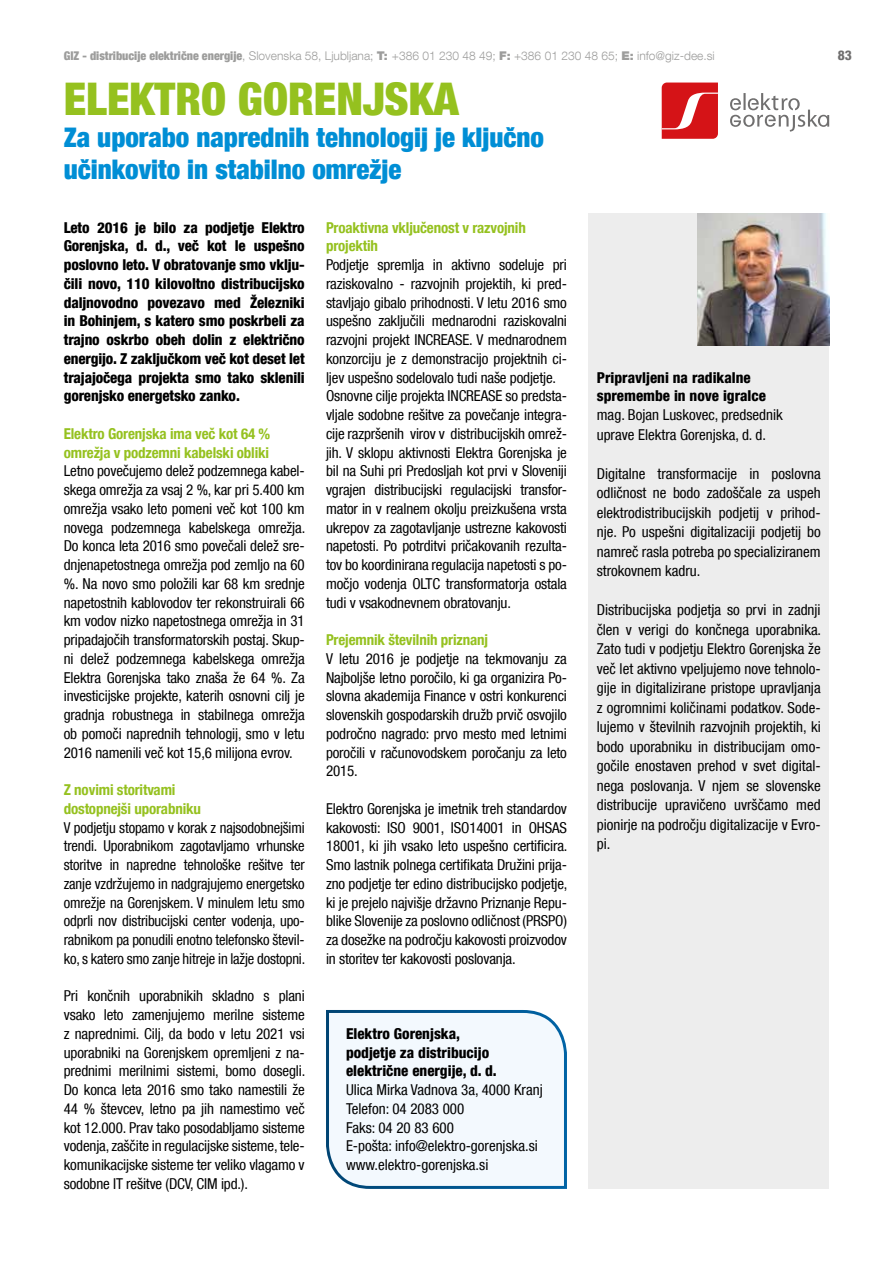
<style>
.page{position:relative;width:893px;height:1263px;background:#fff}
.page>*{position:absolute;margin:0;border:0;box-sizing:border-box;transform-origin:0 0}
.t1{font:900 condensed 45px "Helvetica Neue LT Com";color:#95c11f}
.t2{font:900 condensed 27px/32.4px "Helvetica Neue LT Com";color:#008ed5}
.t3{font:condensed 15px/18.8px "Helvetica Neue LT Com";letter-spacing:-.01em;color:#000;text-align:justify}
.t4{font:800 condensed 15px/18.8px "Helvetica Neue LT Com";color:#000}
.t5{font:700 condensed 15px/18.8px "Helvetica Neue LT Com";letter-spacing:-.01em;color:#95c11f}
.t6{font:800 condensed 13.5px "Helvetica Neue LT Com";color:#706f6f}
.t7{font:300 12px "Helvetica Neue LT Com";color:#9d9d9c}
.s1{font-weight:900;font-stretch:condensed}
.s2{font-weight:900}
</style>
<div class="page">
<div style="left:588px;top:214px;width:241px;height:975px;background:#ededed"></div>
<img style="left:698px;top:214px;width:131px;height:131px">
<svg style="left:662px;top:83px;width:56px;height:56px;background:#da3235"></svg>
<svg style="left:730px;top:93px;width:99px;height:39px"></svg>
<svg style="left:326px;top:1010px;width:241px;height:179px"></svg>
<p class="t7" style="left:64px;top:48px;width:652px"><span class="s1">GIZ - distribucije električne energije</span>, Slovenska 58, Ljubljana; <span class="s2">T:</span> +386 01 230 48 49; <span class="s2">F:</span> +386 01 230 48 65; <span class="s2">E:</span> info@giz-dee.si</p>
<p class="t6" style="left:838px;top:46px;width:16px">83</p>
<h1 class="t1" style="left:64px;top:72px;width:397px">ELEKTRO GORENJSKA</h1>
<h2 class="t2" style="left:64px;top:121px;width:482px">Za uporabo naprednih tehnologij je ključno učinkovito in stabilno omrežje</h2>
<p class="t4" style="left:64px;top:218px;width:242px;text-align:justify">Leto 2016 je bilo za podjetje Elektro Gorenjska, d. d., več kot le uspešno poslovno leto. V obratovanje smo vklju&shy;čili novo, 110 kilovoltno distribucijsko daljnovodno povezavo med Železniki in Bohinjem, s katero smo poskrbeli za trajno oskrbo obeh dolin z električno energijo. Z zaključkom več kot deset let trajajočega projekta smo tako sklenili gorenjsko energetsko zanko.</p>
<p class="t5" style="left:64px;top:424px;width:208px">Elektro Gorenjska ima več kot 64 % omrežja v podzemni kabelski obliki</p>
<p class="t3" style="left:64px;top:461px;width:243px">Letno povečujemo delež podzemnega kabel&shy;skega omrežja za vsaj 2 %, kar pri 5.400 km omrežja vsako leto pomeni več kot 100 km novega podzemnega kabelskega omrežja.<br>Do konca leta 2016 smo povečali delež sre&shy;dnjenapetostnega omrežja pod zemljo na 60 %. Na novo smo položili kar 68 km srednje napetostnih kablovodov ter rekonstruirali 66 km vodov nizko napetostnega omrežja in 31 pripadajočih transformatorskih postaj. Skup&shy;ni delež podzemnega kabelskega omrežja Elektra Gorenjska tako znaša že 64 %. Za investicijske projekte, katerih osnovni cilj je gradnja robustnega in stabilnega omrežja ob pomoči naprednih tehnologij, smo v letu 2016 namenili več kot 15,6 milijona evrov.</p>
<p class="t5" style="left:64px;top:780px;width:139px">Z novimi storitvami dostopnejši uporabniku</p>
<p class="t3" style="left:64px;top:818px;width:243px">V podjetju stopamo v korak z najsodobnejšimi trendi. Uporabnikom zagotavljamo vrhunske storitve in napredne tehnološke rešitve ter zanje vzdržujemo in nadgrajujemo energetsko omrežje na Gorenjskem. V minulem letu smo odprli nov distribucijski center vodenja, upo&shy;rabnikom pa ponudili enotno telefonsko števil&shy;ko, s katero smo zanje hitreje in lažje dostopni.</p>
<p class="t3" style="left:64px;top:986px;width:243px">Pri končnih uporabnikih skladno s plani vsako leto zamenjujemo merilne sisteme z naprednimi. Cilj, da bodo v letu 2021 vsi uporabniki na Gorenjskem opremljeni z na&shy;prednimi merilnimi sistemi, bomo dosegli.<br>Do konca leta 2016 smo tako namestili že 44 % števcev, letno pa jih namestimo več kot 12.000. Prav tako posodabljamo sisteme vodenja, zaščite in regulacijske sisteme, tele&shy;komunikacijske sisteme ter veliko vlagamo v sodobne IT rešitve (DCV, CIM ipd.).</p>
<p class="t5" style="left:326px;top:218px;width:201px">Proaktivna vključenost v razvojnih projektih</p>
<p class="t3" style="left:326px;top:255px;width:242px;text-align:left">Podjetje spremlja in aktivno sodeluje pri raziskovalno - razvojnih projektih, ki pred&shy;stavljajo gibalo prihodnosti. V letu 2016 smo uspešno zaključili mednarodni raziskovalni razvojni projekt INCREASE. V mednarodnem konzorciju je z demonstracijo projektnih ci&shy;ljev uspešno sodelovalo tudi naše podjetje.<br>Osnovne cilje projekta INCREASE so predsta&shy;vljale sodobne rešitve za povečanje integra&shy;cije razpršenih virov v distribucijskih omrež&shy;jih. V sklopu aktivnosti Elektra Gorenjska je bil na Suhi pri Predosljah kot prvi v Sloveniji vgrajen distribucijski regulacijski transfor&shy;mator in v realnem okolju preizkušena vrsta ukrepov za zagotavljanje ustrezne kakovosti napetosti. Po potrditvi pričakovanih rezulta&shy;tov bo koordinirana regulacija napetosti s po&shy;močjo vodenja OLTC transformatorja ostala tudi v vsakodnevnem obratovanju.</p>
<p class="t5" style="left:326px;top:630px;width:164px">Prejemnik številnih priznanj</p>
<p class="t3" style="left:326px;top:649px;width:242px">V letu 2016 je podjetje na tekmovanju za Najboljše letno poročilo, ki ga organizira Po&shy;slovna akademija Finance v ostri konkurenci slovenskih gospodarskih družb prvič osvojilo področno nagrado: prvo mesto med letnimi poročili v računovodskem poročanju za leto 2015.</p>
<p class="t3" style="left:326px;top:799px;width:243px">Elektro Gorenjska je imetnik treh standardov kakovosti: ISO 9001, ISO14001 in OHSAS 18001, ki jih vsako leto uspešno certificira.<br>Smo lastnik polnega certifikata Družini prija&shy;zno podjetje ter edino distribucijsko podjetje, ki je prejelo najvišje državno Priznanje Repu&shy;blike Slovenije za poslovno odličnost (PRSPO) za dosežke na področju kakovosti proizvodov in storitev ter kakovosti poslovanja.</p>
<p class="t4" style="left:346px;top:1024px;width:152px">Elektro Gorenjska, podjetje za distribucijo električne energije, d. d.</p>
<p class="t3" style="left:346px;top:1080px;width:198px;text-align:left">Ulica Mirka Vadnova 3a, 4000 Kranj<br>Telefon: 04 2083 000<br>Faks: 04 20 83 600<br>E-pošta: info@elektro-gorenjska.si www.elektro-gorenjska.si</p>
<p class="t4" style="left:597px;top:368px;width:171px;line-height:18px">Pripravljeni na radikalne spremembe in nove igralce</p>
<p class="t3" style="left:597px;top:405px;width:188px;line-height:19.5px">mag. Bojan Luskovec, predsednik uprave Elektra Gorenjska, d. d.</p>
<p class="t3" style="left:597px;top:463px;width:225px;line-height:19.5px">Digitalne transformacije in poslovna odličnost ne bodo zadoščale za uspeh elektrodistribucijskih podjetij v prihod&shy;nje. Po uspešni digitalizaciji podjetij bo namreč rasla potreba po specializiranem strokovnem kadru.</p>
<p class="t3" style="left:597px;top:600px;width:226px;line-height:19.5px">Distribucijska podjetja so prvi in zadnji člen v verigi do končnega uporabnika.<br>Zato tudi v podjetju Elektro Gorenjska že več let aktivno vpeljujemo nove tehnolo&shy;gije in digitalizirane pristope upravljanja z ogromnimi količinami podatkov. Sode&shy;lujemo v številnih razvojnih projektih, ki bodo uporabniku in distribucijam omo&shy;gočile enostaven prehod v svet digital&shy;nega poslovanja. V njem se slovenske distribucije upravičeno uvrščamo med pionirje na področju digitalizacije v Evro&shy;pi.</p>
</div>
